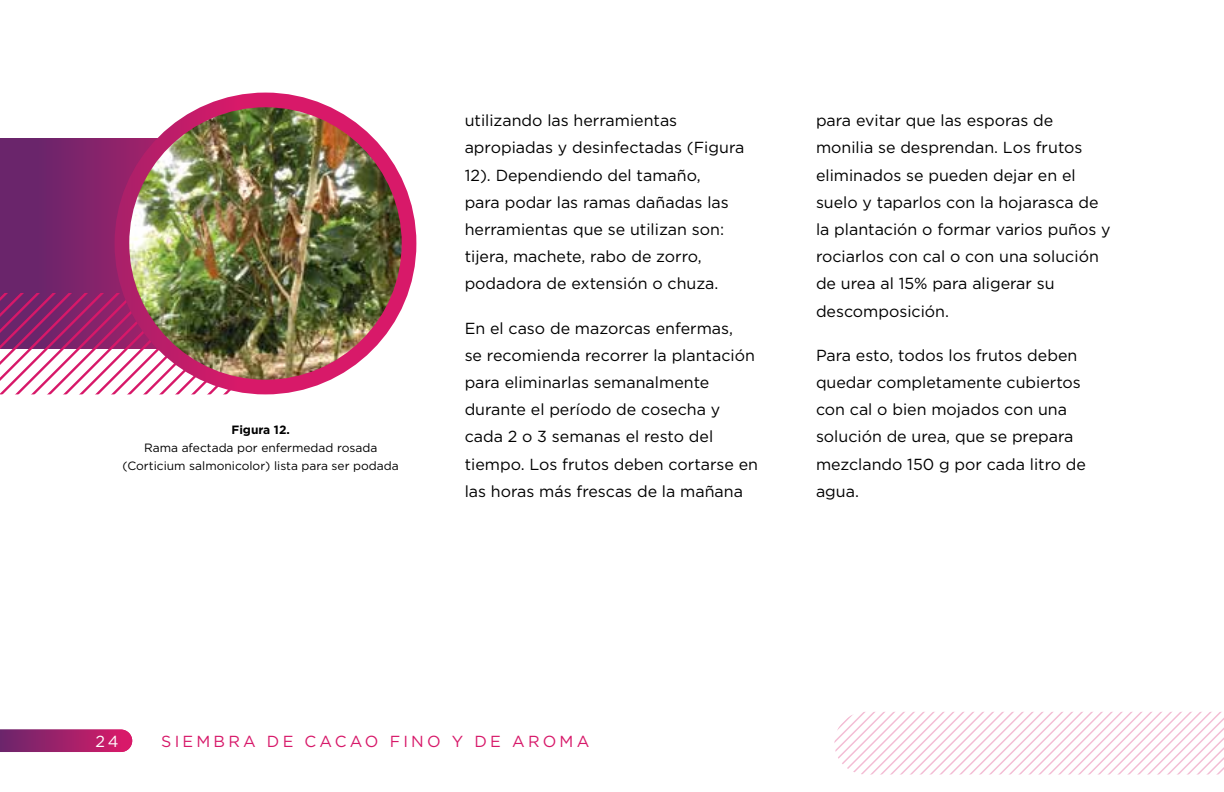
<style>
.page{position:relative;width:1224px;height:792px;background:#fff}
.page>*{position:absolute;margin:0;border:0;box-sizing:border-box;transform-origin:0 0}
.t1{font:16px/27.2px "Gotham";color:#000}
.t2{font:16px "Gotham";letter-spacing:.2em;color:#d71869}
.t3{font:16px "Gotham";color:#fff}
.t4{font:12px/18px "Gotham";color:#000;text-align:center}
.t5{font:700 12px "Gotham";color:#000}
</style>
<div class="page">
<svg style="left:0;top:730px;width:132px;height:22px;background:#a3236c"></svg>
<svg style="left:0;top:138px;width:168px;height:155px;background:#79236a"></svg>
<svg style="left:0;top:293px;width:253px;height:101px"></svg>
<img style="left:122px;top:100px;width:287px;height:287px;border-radius:144px">
<div style="left:115px;top:93px;width:301px;height:301px;border:15px solid #fff;border-radius:50%"></div>
<svg style="left:834px;top:711px;width:390px;height:64px"></svg>
<p class="t5" style="left:231px;top:422px;width:60px">Figura 12.</p>
<p class="t4" style="left:123px;top:439px;width:278px">Rama afectada por enfermedad rosada (Corticium salmonicolor) lista para ser podada</p>
<p class="t1" style="left:465px;top:107px;width:281px">utilizando las herramientas apropiadas y desinfectadas (Figura<br>12). Dependiendo del tamaño,<br>para podar las ramas dañadas las herramientas que se utilizan son: tijera, machete, rabo de zorro, podadora de extensión o chuza.</p>
<p class="t1" style="left:465px;top:314px;width:295px">En el caso de mazorcas enfermas,<br>se recomienda recorrer la plantación para eliminarlas semanalmente durante el período de cosecha y cada 2 o 3 semanas el resto del tiempo. Los frutos deben cortarse en las horas más frescas de la mañana</p>
<p class="t1" style="left:816px;top:107px;width:296px">para evitar que las esporas de monilia se desprendan. Los frutos eliminados se pueden dejar en el suelo y taparlos con la hojarasca de la plantación o formar varios puños y rociarlos con cal o con una solución de urea al 15% para aligerar su descomposición.</p>
<p class="t1" style="left:816px;top:341px;width:272px">Para esto, todos los frutos deben quedar completamente cubiertos con cal o bien mojados con una solución de urea, que se prepara mezclando 150 g por cada litro de agua.</p>
<p class="t3" style="left:95px;top:731px;width:25px">24</p>
<p class="t2" style="left:161px;top:731px;width:430px">SIEMBRA DE CACAO FINO Y DE AROMA</p>
</div>
